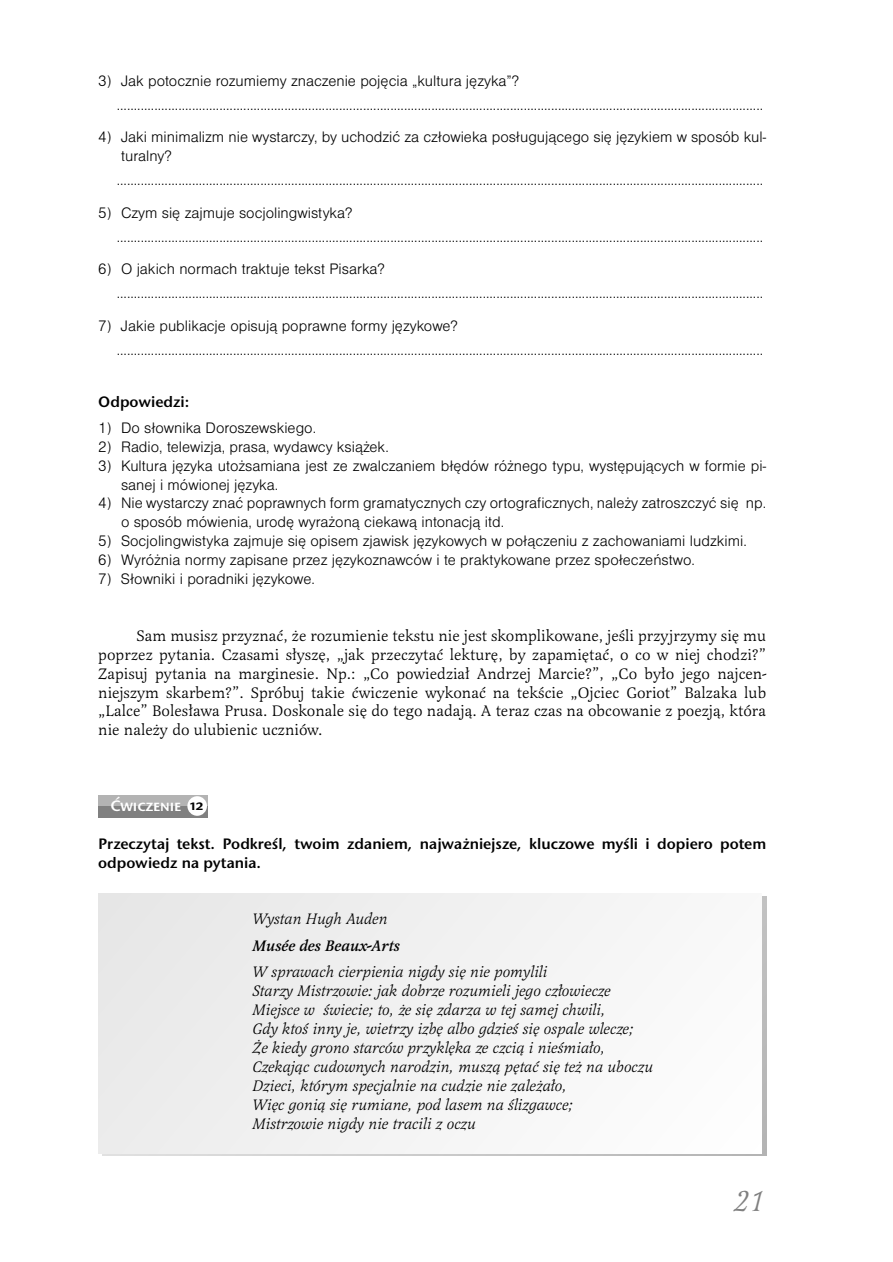
<style>
.page{position:relative;width:893px;height:1262px;background:#fff}
.page>*{position:absolute;margin:0;border:0;box-sizing:border-box;transform-origin:0 0}
.t1{font:italic 30px "Latienne Swa TCE";color:#808080}
.t2{font:15.75px/24px "Nimbus San DCE Ligh";color:#000}
.t3{font:15.75px/18.9px "Latienne TCE";color:#000;text-align:justify}
.t4{font:italic 15.75px/18.9px "Latienne TCE";color:#000}
.t5{font:15.75px/18.9px "Stone San Itc TCE Semi";color:#000}
.t6{font:italic 500 15.75px "Latienne TCE";color:#000}
.t7{font:15.75px "Stone San SC Itc TCE Semi";color:#fff}
.s1{color:#000}
</style>
<div class="page">
<div style="left:98px;top:894px;width:664px;height:259px;background:#f2f2f2"></div>
<div style="left:98px;top:794px;width:110px;height:23px;background:#b3b3b3"></div>
<div style="left:98px;top:806px;width:110px;height:11px;background:#808080"></div>
<div style="left:187px;top:796px;width:20px;height:19px;background:#fff;border-radius:50%"></div>
<p class="t2" style="left:117px;top:69px;width:648px;text-indent:-19px">3) Jak potocznie rozumiemy znaczenie pojęcia „kultura języka”? .............................................................................................................................................................................................</p>
<p class="t2" style="left:121px;top:129px;width:646px;line-height:18.9px;text-indent:-23px">4) Jaki minimalizm nie wystarczy, by uchodzić za człowieka posługującego się językiem w sposób kul&shy;turalny?</p>
<p class="t2" style="left:117px;top:169px;width:648px">.............................................................................................................................................................................................</p>
<p class="t2" style="left:117px;top:202px;width:648px;text-indent:-19px">5) Czym się zajmuje socjolingwistyka? .............................................................................................................................................................................................</p>
<p class="t2" style="left:117px;top:258px;width:648px;text-indent:-19px">6) O jakich normach traktuje tekst Pisarka? .............................................................................................................................................................................................</p>
<p class="t2" style="left:117px;top:315px;width:648px;text-indent:-19px">7) Jakie publikacje opisują poprawne formy językowe? .............................................................................................................................................................................................</p>
<p class="t5" style="left:98px;top:393px;width:92px">Odpowiedzi:</p>
<p class="t2" style="left:98px;top:417px;width:219px">1) Do słownika Doroszewskiego.</p>
<p class="t2" style="left:98px;top:436px;width:292px">2) Radio, telewizja, prasa, wydawcy książek.</p>
<p class="t2" style="left:121px;top:457px;width:646px;line-height:18.9px;text-indent:-23px">3) Kultura języka utożsamiana jest ze zwalczaniem błędów różnego typu, występujących w formie pi&shy;sanej i mówionej języka.</p>
<p class="t2" style="left:121px;top:495px;width:646px;line-height:18.9px;text-indent:-23px">4) Nie wystarczy znać poprawnych form gramatycznych czy ortograficznych, należy zatroszczyć się np. o sposób mówienia, urodę wyrażoną ciekawą intonacją itd.</p>
<p class="t2" style="left:98px;top:530px;width:650px">5) Socjolingwistyka zajmuje się opisem zjawisk językowych w połączeniu z zachowaniami ludzkimi.</p>
<p class="t2" style="left:98px;top:549px;width:598px">6) Wyróżnia normy zapisane przez językoznawców i te praktykowane przez społeczeństwo.</p>
<p class="t2" style="left:98px;top:568px;width:218px">7) Słowniki i poradniki językowe.</p>
<p class="t3" style="left:98px;top:627px;width:669px;text-indent:38px">Sam musisz przyznać, że rozumienie tekstu nie jest skomplikowane, jeśli przyjrzymy się mu poprzez pytania. Czasami słyszę, „jak przeczytać lekturę, by zapamiętać, o co w niej chodzi?” Zapisuj pytania na marginesie. Np.: „Co powiedział Andrzej Marcie?”, „Co było jego najcen&shy;niejszym skarbem?”. Spróbuj takie ćwiczenie wykonać na tekście „Ojciec Goriot” Balzaka lub „Lalce” Bolesława Prusa. Doskonale się do tego nadają. A teraz czas na obcowanie z poezją, która nie należy do ulubienic uczniów.</p>
<p class="t7" style="left:110px;top:796px;width:95px">Ćwiczenie <span class="s1">12</span></p>
<p class="t5" style="left:98px;top:835px;width:669px">Przeczytaj tekst. Podkreśl, twoim zdaniem, najważniejsze, kluczowe myśli i dopiero potem odpowiedz na pytania.</p>
<p class="t4" style="left:252px;top:910px;width:136px">Wystan Hugh Auden</p>
<p class="t6" style="left:252px;top:939px;width:149px">Musée des Beaux-Arts</p>
<p class="t4" style="left:252px;top:963px;width:402px">W sprawach cierpienia nigdy się nie pomylili<br>Starzy Mistrzowie: jak dobrze rozumieli jego człowiecze Miejsce w świecie; to, że się zdarza w tej samej chwili,<br>Gdy ktoś inny je, wietrzy izbę albo gdzieś się ospale wlecze;<br>Że kiedy grono starców przyklęka ze czcią i nieśmiało, Czekając cudownych narodzin, muszą pętać się też na uboczu Dzieci, którym specjalnie na cudzie nie zależało,<br>Więc gonią się rumiane, pod lasem na ślizgawce;<br>Mistrzowie nigdy nie tracili z oczu</p>
<h1 class="t1" style="left:733px;top:1188px;width:32px">21</h1>
</div>
